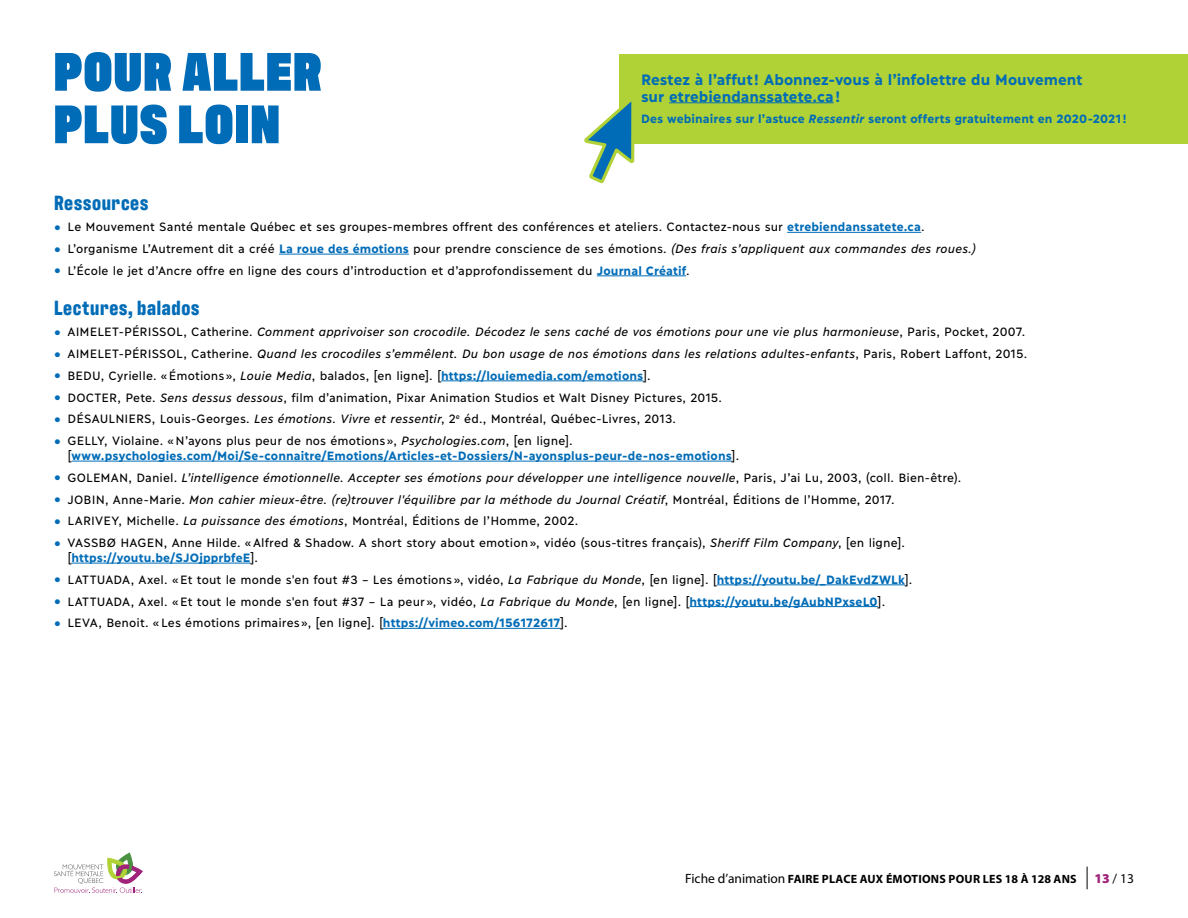
<style>
.page{position:relative;width:1188px;height:918px;background:#fff}
.page>*{position:absolute;margin:0;border:0;box-sizing:border-box;transform-origin:0 0}
.t1{font:800 55.5px/52.5px "Antarctican Headline";letter-spacing:.03em;color:#006cb7}
.t2{font:700 21px "Antarctican Headline";letter-spacing:.035em;color:#006cb7}
.t3{font:700 15px/16.5px "Ilisarniq";letter-spacing:.005em;color:#006cb7}
.t4{font:13.5px "Myriad Pro";color:#000}
.t5{font:12px/15px "Ilisarniq";letter-spacing:.01em;color:#000}
.t6{font:italic 12px "Ilisarniq";letter-spacing:.005em;color:#000}
.t7{font:700 12px/15px "Ilisarniq";letter-spacing:.01em;color:#006cb7}
.t8{font:700 12px "Myriad Pro";letter-spacing:.02em;color:#000}
.s1{font-style:italic}
.s2{font-weight:900;font-size:18px;color:#006cb7}
.s3{font-weight:700;color:#006cb7}
.s4{font-weight:900;font-style:normal;font-size:18px;color:#006cb7}
.s5{font-style:normal}
.s6{font-weight:900;font-size:18px}
.s7{font-weight:400;color:#000}
.s8{font-weight:400;font-style:italic;color:#000}
.s9{font-weight:400;font-size:13.5px}
.s10{font-weight:900;color:#a12279}
</style>
<div class="page">
<svg style="left:54px;top:853px;width:88px;height:40px"></svg>
<svg style="left:1087px;top:867px;width:1px;height:22px"></svg>
<hr style="left:787px;top:232px;width:134px;height:1px;background:#006cb7">
<hr style="left:279px;top:254px;width:130px;height:1px;background:#006cb7">
<hr style="left:597px;top:276px;width:89px;height:1px;background:#006cb7">
<hr style="left:441px;top:381px;width:202px;height:1px;background:#006cb7">
<hr style="left:71px;top:461px;width:661px;height:1px;background:#006cb7">
<hr style="left:71px;top:563px;width:180px;height:1px;background:#006cb7">
<hr style="left:717px;top:585px;width:188px;height:1px;background:#006cb7">
<hr style="left:690px;top:606px;width:188px;height:1px;background:#006cb7">
<hr style="left:383px;top:628px;width:177px;height:1px;background:#006cb7">
<div style="left:620px;top:54px;width:568px;height:90px;background:#b0d237"></div>
<hr style="left:669px;top:102px;width:165px;height:1px;background:#006cb7">
<svg style="left:582px;top:94px;width:54px;height:368px"></svg>
<h1 class="t1" style="left:54px;top:41px;width:269px">POUR ALLER<br>PLUS LOIN</h1>
<p class="t3" style="left:641px;top:71px;width:443px">Restez à l’affut ! Abonnez-vous à l’infolettre du Mouvement sur etrebiendanssatete.ca !</p>
<p class="t7" style="left:641px;top:111px;width:487px">Des webinaires sur l’astuce <span class="s1">Ressentir</span> seront offerts gratuitement en 2020-2021 !</p>
<h2 class="t2" style="left:54px;top:187px;width:96px">Ressources</h2>
<p class="t5" style="left:54px;top:219px;width:872px"><span class="s2">•</span> Le Mouvement Santé mentale Québec et ses groupes-membres offrent des conférences et ateliers. Contactez-nous sur <span class="s3">etrebiendanssatete.ca</span>.</p>
<p class="t5" style="left:54px;top:241px;width:924px"><span class="s2">•</span> L’organisme L’Autrement dit a créé <span class="s3">La roue des émotions</span> pour prendre conscience de ses émotions. <span class="s1">(Des frais s’appliquent aux commandes des roues.)</span></p>
<p class="t5" style="left:54px;top:262px;width:637px"><span class="s2">•</span> L’École le jet d’Ancre offre en ligne des cours d’introduction et d’approfondissement du <span class="s3">Journal Créatif</span>.</p>
<h2 class="t2" style="left:54px;top:292px;width:147px">Lectures, balados</h2>
<p class="t6" style="left:54px;top:323px;width:973px"><span class="s4">•</span> <span class="s5">AIMELET-PÉRISSOL, Catherine.</span> Comment apprivoiser son crocodile. Décodez le sens caché de vos émotions pour une vie plus harmonieuse<span class="s5">, Paris, Pocket, 2007.</span></p>
<p class="t6" style="left:54px;top:345px;width:975px"><span class="s4">•</span> <span class="s5">AIMELET-PÉRISSOL, Catherine.</span> Quand les crocodiles s’emmêlent. Du bon usage de nos émotions dans les relations adultes-enfants<span class="s5">, Paris, Robert Laffont, 2015.</span></p>
<p class="t5" style="left:54px;top:367px;width:598px"><span class="s2">•</span> BEDU, Cyrielle. « Émotions », <span class="s1">Louie Media</span>, balados, [en ligne]. [<span class="s3">https://louiemedia.com/emotions</span>].</p>
<p class="t5" style="left:54px;top:389px;width:670px"><span class="s2">•</span> DOCTER, Pete. <span class="s1">Sens dessus dessous</span>, film d’animation, Pixar Animation Studios et Walt Disney Pictures, 2015.</p>
<p class="t5" style="left:54px;top:411px;width:624px"><span class="s2">•</span> DÉSAULNIERS, Louis-Georges. <span class="s1">Les émotions. Vivre et ressentir</span>, 2<sup>e</sup> éd., Montréal, Québec-Livres, 2013.</p>
<p class="t7" style="left:67px;top:433px;width:673px;text-indent:-13px"><span class="s6">•</span> <span class="s7">GELLY, Violaine. « N’ayons plus peur de nos émotions »,</span> <span class="s8">Psychologies.com</span><span class="s7">, [en ligne]. [</span>www.psychologies.com/Moi/Se-connaitre/Emotions/Articles-et-Dossiers/N-ayonsplus-peur-de-nos-emotions<span class="s7">].</span></p>
<p class="t6" style="left:54px;top:468px;width:909px"><span class="s4">•</span> <span class="s5">GOLEMAN, Daniel.</span> L’intelligence émotionnelle. Accepter ses émotions pour développer une intelligence nouvelle<span class="s5">, Paris, J’ai Lu, 2003, (coll. Bien-être).</span></p>
<p class="t6" style="left:54px;top:490px;width:842px"><span class="s4">•</span> <span class="s5">JOBIN, Anne-Marie.</span> Mon cahier mieux-être. (re)trouver l'équilibre par la méthode du Journal Créatif<span class="s5">, Montréal, Éditions de l’Homme, 2017.</span></p>
<p class="t5" style="left:54px;top:513px;width:526px"><span class="s2">•</span> LARIVEY, Michelle. <span class="s1">La puissance des émotions</span>, Montréal, Éditions de l’Homme, 2002.</p>
<p class="t5" style="left:67px;top:535px;width:839px;text-indent:-13px"><span class="s2">•</span> VASSBØ HAGEN, Anne Hilde. « Alfred &amp; Shadow. A short story about emotion », vidéo (sous-titres français), <span class="s1">Sheriff Film Company</span>, [en ligne]. [<span class="s3">https://youtu.be/SJOjpprbfeE</span>].</p>
<p class="t5" style="left:54px;top:571px;width:860px"><span class="s2">•</span> LATTUADA, Axel. « Et tout le monde s'en fout #3 – Les émotions », vidéo, <span class="s1">La Fabrique du Monde</span>, [en ligne]. [<span class="s3">https://youtu.be/_DakEvdZWLk</span>].</p>
<p class="t5" style="left:54px;top:593px;width:833px"><span class="s2">•</span> LATTUADA, Axel. « Et tout le monde s'en fout #37 – La peur », vidéo, <span class="s1">La Fabrique du Monde</span>, [en ligne]. [<span class="s3">https://youtu.be/gAubNPxseL0</span>].</p>
<p class="t5" style="left:54px;top:615px;width:515px"><span class="s2">•</span> LEVA, Benoit. « Les émotions primaires », [en ligne]. [<span class="s3">https://vimeo.com/156172617</span>].</p>
<p class="t8" style="left:685px;top:871px;width:393px"><span class="s9">Fiche d’animation</span> FAIRE PLACE AUX ÉMOTIONS POUR LES 18 À 128 ANS</p>
<p class="t4" style="left:1094px;top:870px;width:41px"><span class="s10">13</span> / 13</p>
</div>
